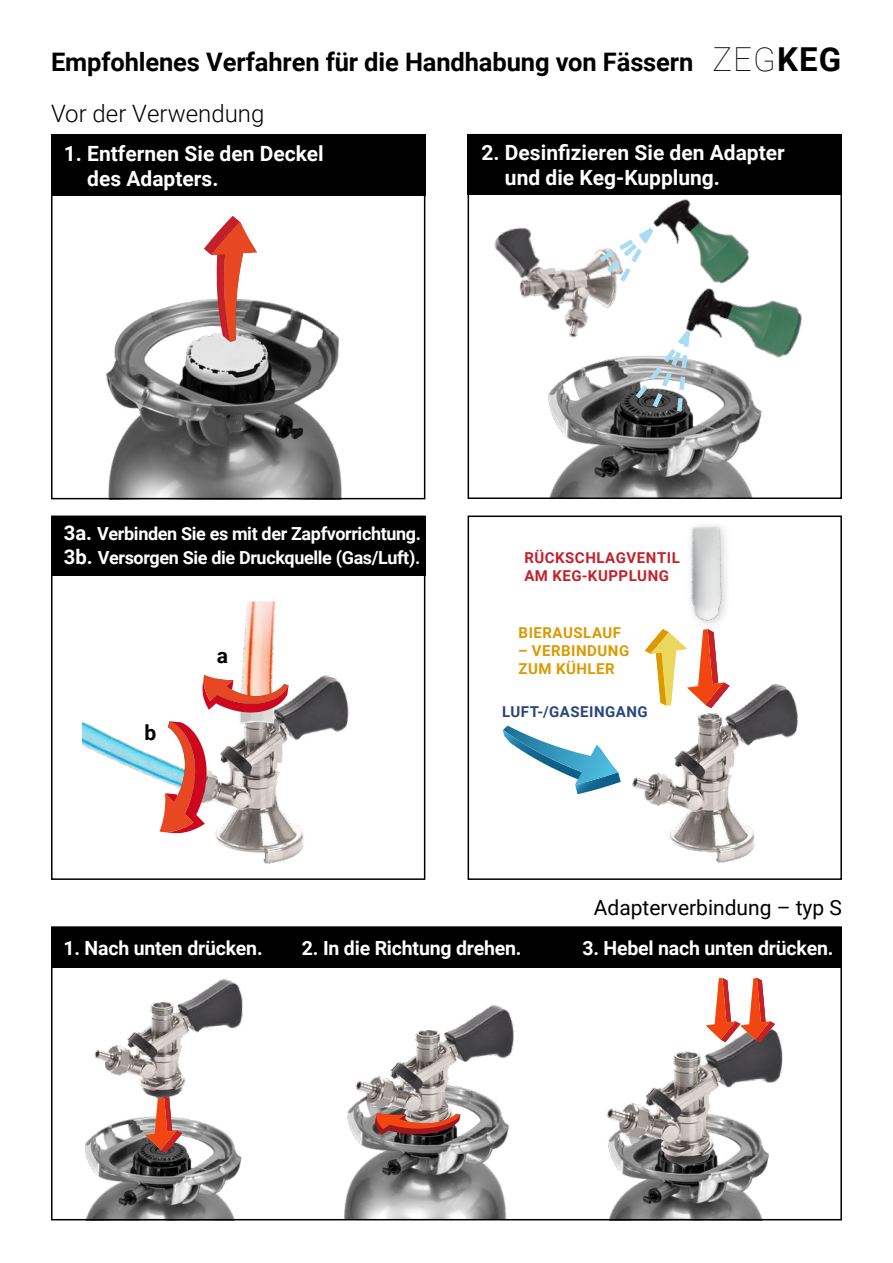
<style>
.page{position:relative;width:893px;height:1263px;background:#fff}
.page>*{position:absolute;margin:0;border:0;box-sizing:border-box;transform-origin:0 0}
.t1{font:700 25.5px "Roboto";letter-spacing:-.005em;color:#000}
.t2{font:300 24px "Roboto";color:#000}
.t3{font:700 21px/25.2px "Roboto";color:#fff}
.t4{font:21px "Roboto";color:#000}
.t5{font:700 21px "Roboto";color:#000}
.t6{font:700 19.5px "Roboto";letter-spacing:-.01em;color:#fff}
.t7{font:700 18px/24.3px "Roboto";letter-spacing:-.02em;color:#fff}
.t8{font:700 15px/18px "Roboto";letter-spacing:.035em;color:#da9a00}
.t9{font:700 15px/18px "Roboto";letter-spacing:.035em;color:#c4212b}
.t10{font:700 15px "Roboto";letter-spacing:.035em;color:#29457d}
.s1{font-weight:100;font-size:33px}
.s2{font-size:33px}
.s3{font-size:20.25px}
</style>
<div class="page">
<div style="left:51px;top:134px;width:374px;height:62px;background:#000"></div>
<img style="left:74px;top:299px;width:307px;height:201px">
<img style="left:548px;top:356px;width:214px;height:140px">
<img style="left:686px;top:300px;width:116px;height:94px">
<svg style="left:631px;top:326px;width:63px;height:90px"></svg>
<img style="left:494px;top:227px;width:138px;height:124px">
<svg style="left:595px;top:227px;width:32px;height:60px"></svg>
<img style="left:195px;top:702px;width:154px;height:162px">
<img style="left:229px;top:702px;width:72px;height:41px">
<img style="left:204px;top:601px;width:144px;height:101px">
<img style="left:83px;top:723px;width:103px;height:111px">
<svg style="left:159px;top:721px;width:36px;height:111px"></svg>
<img style="left:627px;top:199px;width:136px;height:112px">
<img style="left:632px;top:683px;width:166px;height:180px">
<img style="left:691px;top:525px;width:36px;height:99px">
<svg style="left:645px;top:629px;width:85px;height:79px"></svg>
<svg style="left:503px;top:726px;width:118px;height:68px"></svg>
<svg style="left:204px;top:216px;width:53px;height:126px"></svg>
<svg style="left:202px;top:675px;width:87px;height:37px"></svg>
<div style="left:468px;top:134px;width:374px;height:61px;background:#000"></div>
<div style="left:51px;top:517px;width:374px;height:59px;background:#000"></div>
<div style="left:51px;top:515px;width:374px;height:365px;border:2px solid #000"></div>
<div style="left:468px;top:134px;width:374px;height:365px;border:2px solid #000"></div>
<div style="left:51px;top:135px;width:374px;height:364px;border:2px solid #000"></div>
<div style="left:51px;top:927px;width:791px;height:41px;background:#000"></div>
<img style="left:85px;top:1117px;width:157px;height:100px">
<svg style="left:145px;top:1102px;width:37px;height:51px"></svg>
<img style="left:344px;top:1104px;width:163px;height:113px">
<img style="left:354px;top:1004px;width:160px;height:134px">
<svg style="left:375px;top:1113px;width:85px;height:22px;background:#ac4f40"></svg>
<img style="left:609px;top:1172px;width:154px;height:45px">
<img style="left:607px;top:1025px;width:176px;height:147px">
<svg style="left:706px;top:978px;width:69px;height:64px"></svg>
<img style="left:94px;top:979px;width:149px;height:123px">
<div style="left:51px;top:926px;width:791px;height:294px;border:2px solid #000"></div>
<div style="left:468px;top:515px;width:374px;height:365px;border:2px solid #000"></div>
<p class="t1" style="left:51px;top:44px;width:792px">Empfohlenes Verfahren für die Handhabung von Fässern <span class="s1">ZEG</span><span class="s2">KEG</span></p>
<p class="t2" style="left:51px;top:97px;width:215px">Vor der Verwendung</p>
<p class="t3" style="left:87px;top:140px;width:238px;text-indent:-23px">1. Entfernen Sie den Deckel des Adapters.</p>
<p class="t3" style="left:505px;top:139px;width:281px;text-indent:-23px">2. Desinfizieren Sie den Adapter und die Keg-Kupplung.</p>
<p class="t7" style="left:64px;top:521px;width:359px"><span class="s3">3a.</span> Verbinden Sie es mit der Zapfvorrichtung.<br><span class="s3">3b.</span> Versorgen Sie die Druckquelle (Gas/Luft).</p>
<p class="t5" style="left:145px;top:718px;width:13px">b</p>
<p class="t5" style="left:217px;top:641px;width:13px">a</p>
<p class="t9" style="left:524px;top:548px;width:157px">RÜCKSCHLAGVENTIL<br>AM KEG-KUPPLUNG</p>
<p class="t8" style="left:519px;top:623px;width:104px">BIERAUSLAUF</p>
<p class="t8" style="left:518px;top:641px;width:112px">– VERBINDUNG<br>ZUM KÜHLER</p>
<p class="t10" style="left:502px;top:701px;width:147px">LUFT-/GASEINGANG</p>
<p class="t4" style="left:594px;top:893px;width:250px">Adapterverbindung – typ S</p>
<p class="t6" style="left:63px;top:934px;width:201px">1. Nach unten drücken.</p>
<p class="t6" style="left:302px;top:934px;width:221px">2. In die Richtung drehen.</p>
<p class="t6" style="left:582px;top:934px;width:252px">3. Hebel nach unten drücken.</p>
</div>
